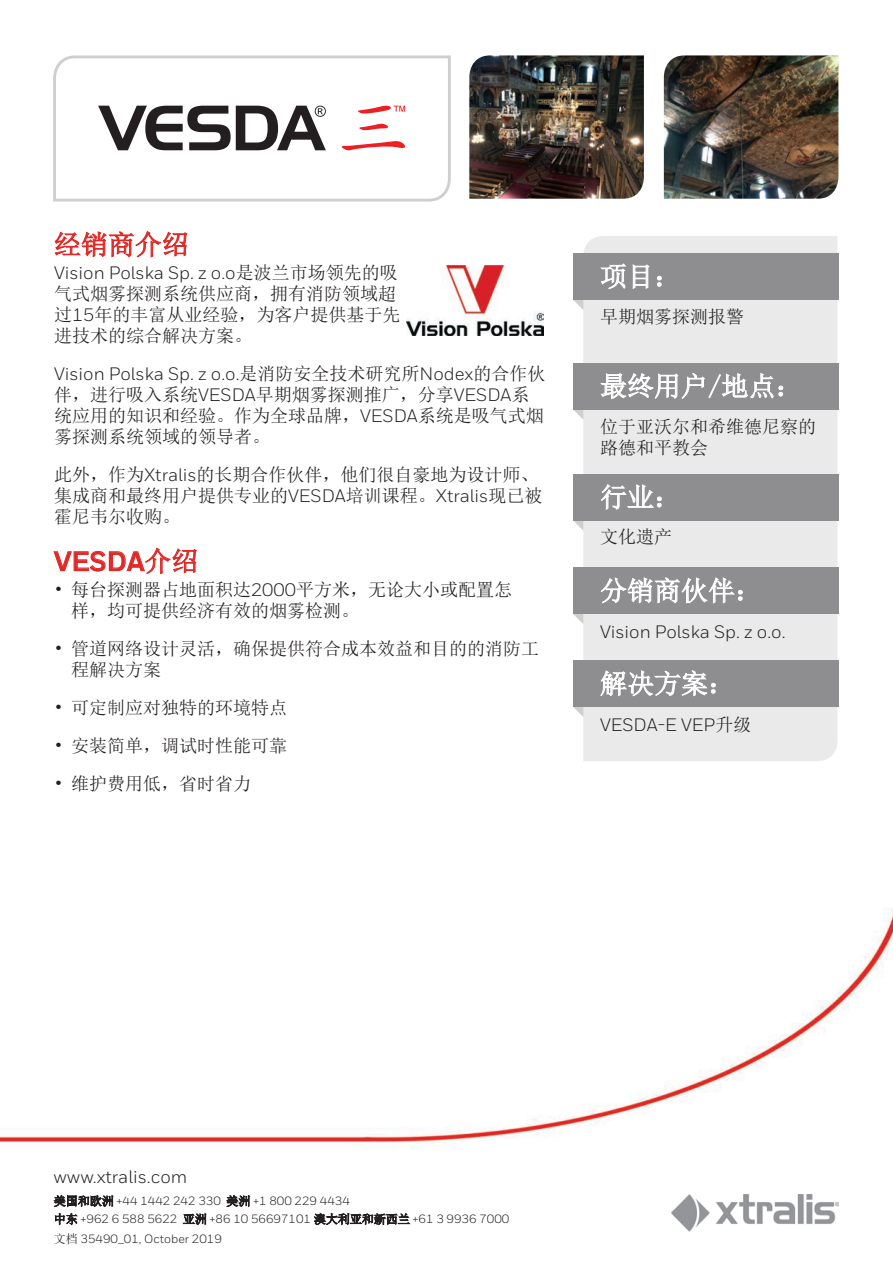
<style>
.page{position:relative;width:893px;height:1263px;background:#fff}
.page>*{position:absolute;margin:0;border:0;box-sizing:border-box;transform-origin:0 0}
.t1{font:27px "Sim Sun";color:#fff}
.t2{font:700 27px "Honeywell Sans";color:#e22725}
.t3{font:27px "Sim Sun";color:#e22725}
.t4{font:18px/21px "Sim Sun";color:#231f20}
.t5{font:18px "Honeywell Sans";color:#231f20}
.t6{font:12px/18px "Honeywell Sans";color:#231f20}
.s1{font-family:"Sim Sun"}
.s2{font-family:"Honeywell Sans"}
.s3{font-family:"Sim Sun";font-weight:400}
</style>
<div class="page">
<svg style="left:573px;top:707px;width:10px;height:10px"></svg>
<svg style="left:573px;top:614px;width:10px;height:10px"></svg>
<img style="left:0;top:908px;width:893px;height:311px">
<img style="left:469px;top:55px;width:175px;height:144px">
<img style="left:664px;top:55px;width:174px;height:144px">
<svg style="left:574px;top:410px;width:9px;height:9px"></svg>
<svg style="left:574px;top:521px;width:9px;height:9px"></svg>
<svg style="left:573px;top:300px;width:10px;height:10px"></svg>
<div style="left:583px;top:236px;width:254px;height:525px;background:#e9eae9"></div>
<div style="left:573px;top:254px;width:266px;height:46px;background:#8e8d90"></div>
<div style="left:573px;top:363px;width:266px;height:47px;background:#8e8d90"></div>
<svg style="left:600px;top:373px;width:183px;height:26px"></svg>
<svg style="left:600px;top:263px;width:50px;height:26px"></svg>
<svg style="left:657px;top:275px;width:5px;height:12px"></svg>
<div style="left:573px;top:474px;width:266px;height:47px;background:#8e8d90"></div>
<svg style="left:601px;top:484px;width:61px;height:26px"></svg>
<div style="left:573px;top:568px;width:266px;height:46px;background:#8e8d90"></div>
<svg style="left:600px;top:557px;width:143px;height:47px"></svg>
<svg style="left:54px;top:1194px;width:59px;height:13px"></svg>
<svg style="left:226px;top:1195px;width:24px;height:12px"></svg>
<svg style="left:55px;top:1213px;width:22px;height:12px"></svg>
<svg style="left:183px;top:1213px;width:23px;height:12px"></svg>
<svg style="left:314px;top:1213px;width:96px;height:12px"></svg>
<img style="left:672px;top:1194px;width:167px;height:37px">
<svg style="left:54px;top:231px;width:134px;height:27px"></svg>
<svg style="left:53px;top:547px;width:144px;height:28px"></svg>
<div style="left:573px;top:661px;width:266px;height:46px;background:#8e8d90"></div>
<svg style="left:600px;top:670px;width:116px;height:27px"></svg>
<img style="left:406px;top:265px;width:137px;height:70px">
<svg style="left:53px;top:55px;width:398px;height:147px"></svg>
<svg style="left:98px;top:106px;width:228px;height:44px"></svg>
<svg style="left:341px;top:106px;width:64px;height:44px"></svg>
<h1 class="t3" style="left:54px;top:231px;width:136px">经销商介绍</h1>
<p class="t5" style="left:54px;top:262px;width:345px">Vision Polska Sp. z o.o<span class="s1">是波兰市场领先的吸</span></p>
<p class="t4" style="left:54px;top:283px;width:348px">气式烟雾探测系统供应商，拥有消防领域超过<span class="s2">15</span>年的丰富从业经验，为客户提供基于先进技术的综合解决方案。</p>
<p class="t5" style="left:54px;top:363px;width:493px">Vision Polska Sp. z o.o.<span class="s1">是消防安全技术研究所</span>Nodex<span class="s1">的合作伙</span></p>
<p class="t4" style="left:54px;top:384px;width:491px">伴，进行吸入系统<span class="s2">VESDA</span>早期烟雾探测推广，分享<span class="s2">VESDA</span>系统应用的知识和经验。作为全球品牌，<span class="s2">VESDA</span>系统是吸气式烟雾探测系统领域的领导者。</p>
<p class="t4" style="left:54px;top:464px;width:490px">此外，作为<span class="s2">Xtralis</span>的长期合作伙伴，他们很自豪地为设计师、集成商和最终用户提供专业的<span class="s2">VESDA</span>培训课程。<span class="s2">Xtralis</span>现已被霍尼韦尔收购。</p>
<h1 class="t2" style="left:54px;top:545px;width:146px">VESDA<span class="s3">介绍</span></h1>
<p class="t4" style="left:71px;top:579px;width:442px;text-indent:-17px">• 每台探测器占地面积达<span class="s2">2000</span>平方米，无论大小或配置怎样，均可提供经济有效的烟雾检测。</p>
<p class="t4" style="left:71px;top:638px;width:469px;text-indent:-17px">• 管道网络设计灵活，确保提供符合成本效益和目的的消防工程解决方案</p>
<p class="t4" style="left:54px;top:697px;width:235px">• 可定制应对独特的环境特点</p>
<p class="t4" style="left:54px;top:735px;width:235px">• 安装简单，调试时性能可靠</p>
<p class="t4" style="left:54px;top:773px;width:199px">• 维护费用低，省时省力</p>
<h1 class="t1" style="left:600px;top:263px;width:82px">项目：</h1>
<p class="t4" style="left:600px;top:306px;width:145px">早期烟雾探测报警</p>
<h1 class="t1" style="left:600px;top:372px;width:204px">最终用户/地点：</h1>
<p class="t4" style="left:600px;top:416px;width:217px">位于亚沃尔和希维德尼察的路德和平教会</p>
<h1 class="t1" style="left:600px;top:483px;width:82px">行业：</h1>
<p class="t4" style="left:600px;top:526px;width:73px">文化遗产</p>
<h1 class="t1" style="left:600px;top:577px;width:163px">分销商伙伴：</h1>
<p class="t5" style="left:600px;top:621px;width:187px">Vision Polska Sp. z o.o.</p>
<h1 class="t1" style="left:600px;top:670px;width:136px">解决方案：</h1>
<p class="t5" style="left:600px;top:714px;width:153px">VESDA-E VEP<span class="s1">升级</span></p>
<p class="t5" style="left:54px;top:1166px;width:135px">www.xtralis.com</p>
<p class="t6" style="left:54px;top:1192px;width:457px"><span class="s1">美国和欧洲</span> +44 1442 242 330 <span class="s1">美洲</span> +1 800 229 4434<br><span class="s1">中东</span> +962 6 588 5622 <span class="s1">亚洲</span> +86 10 56697101 <span class="s1">澳大利亚和新西兰</span> +61 3 9936 7000</p>
<p class="t6" style="left:54px;top:1230px;width:169px"><span class="s1">文档</span> 35490_01, October 2019</p>
</div>
